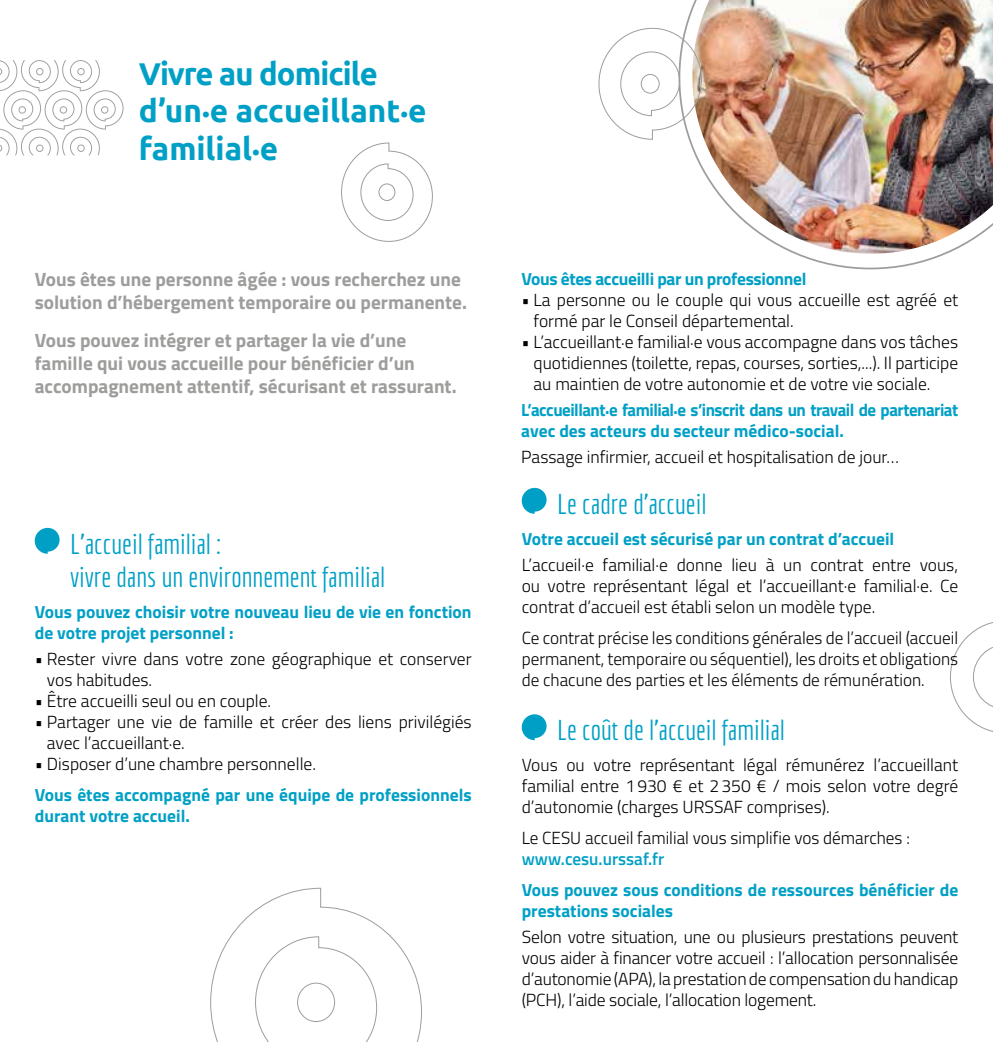
<style>
.page{position:relative;width:993px;height:1042px;background:#fff}
.page>*{position:absolute;margin:0;border:0;box-sizing:border-box;transform-origin:0 0}
.t1{font:700 31.5px/37.8px "Ubuntu";color:#00a0c6}
.t2{font:28px/33.6px "Economica";color:#00a0c6}
.t3{font:700 19.25px/23.1px "Titillium Web";color:#9d9d9c}
.t4{font:300 17.5px/21px "Titillium Web";color:#000;text-align:justify}
.t5{font:700 17.5px/21px "Titillium Web";color:#00a0c6}
.t6{font:700 17.5px/21px "Titillium Web";letter-spacing:-.03em;color:#00a0c6}
.t7{font:700 17.5px "Titillium Web";letter-spacing:-.02em;color:#00a0c6}
.t8{font:600 17.5px "Titillium Web";color:#00a0c6}
</style>
<div class="page">
<svg style="left:950px;top:622px;width:42px;height:110px"></svg>
<svg style="left:0;top:60px;width:123px;height:95px"></svg>
<svg style="left:341px;top:142px;width:92px;height:100px"></svg>
<svg style="left:35px;top:528px;width:25px;height:26px"></svg>
<svg style="left:685px;top:7px;width:261px;height:262px"></svg>
<img style="left:692px;top:0;width:300px;height:254px">
<svg style="left:210px;top:887px;width:212px;height:155px"></svg>
<svg style="left:521px;top:488px;width:25px;height:26px"></svg>
<svg style="left:521px;top:714px;width:25px;height:26px"></svg>
<svg style="left:598px;top:27px;width:104px;height:113px"></svg>
<h1 class="t1" style="left:139px;top:54px;width:289px">Vivre au domicile d’un.e accueillant.e familial.e</h1>
<p class="t3" style="left:35px;top:267px;width:433px">Vous êtes une personne âgée : vous recherchez une solution d’hébergement temporaire ou permanente.</p>
<p class="t3" style="left:35px;top:328px;width:423px">Vous pouvez intégrer et partager la vie d’une famille qui vous accueille pour bénéficier d’un accompagnement attentif, sécurisant et rassurant.</p>
<h2 class="t2" style="left:70px;top:527px;width:316px">L’accueil familial :<br>vivre dans un environnement familial</h2>
<p class="t5" style="left:35px;top:601px;width:438px">Vous pouvez choisir votre nouveau lieu de vie en fonction de votre projet personnel :</p>
<p class="t4" style="left:47px;top:648px;width:426px;text-indent:-12px">• Rester vivre dans votre zone géographique et conserver vos habitudes.</p>
<p class="t4" style="left:35px;top:690px;width:238px">• Être accueilli seul ou en couple.</p>
<p class="t4" style="left:47px;top:711px;width:426px;text-indent:-12px">• Partager une vie de famille et créer des liens privilégiés avec l’accueillant.e.</p>
<p class="t4" style="left:35px;top:753px;width:282px">• Disposer d’une chambre personnelle.</p>
<p class="t5" style="left:35px;top:784px;width:438px">Vous êtes accompagné par une équipe de professionnels durant votre accueil.</p>
<p class="t7" style="left:521px;top:266px;width:287px">Vous êtes accueilli par un professionnel</p>
<p class="t4" style="left:533px;top:289px;width:426px;text-indent:-12px">• La personne ou le couple qui vous accueille est agréé et formé par le Conseil départemental.</p>
<p class="t4" style="left:533px;top:331px;width:426px;text-indent:-12px">• L’accueillant.e familial.e vous accompagne dans vos tâches quotidiennes (toilette, repas, courses, sorties,...). Il participe au maintien de votre autonomie et de votre vie sociale.</p>
<p class="t6" style="left:521px;top:399px;width:438px">L’accueillant.e familial.e s’inscrit dans un travail de partenariat avec des acteurs du secteur médico-social.</p>
<p class="t4" style="left:521px;top:446px;width:379px">Passage infirmier, accueil et hospitalisation de jour…</p>
<h2 class="t2" style="left:557px;top:487px;width:151px">Le cadre d’accueil</h2>
<p class="t5" style="left:521px;top:527px;width:374px">Votre accueil est sécurisé par un contrat d’accueil</p>
<p class="t4" style="left:521px;top:553px;width:438px">L’accueil.e familial.e donne lieu à un contrat entre vous, ou votre représentant légal et l’accueillant.e familial.e. Ce contrat d’accueil est établi selon un modèle type.</p>
<p class="t4" style="left:521px;top:626px;width:438px">Ce contrat précise les conditions générales de l’accueil (accueil permanent, temporaire ou séquentiel), les droits et obligations de chacune des parties et les éléments de rémunération.</p>
<h2 class="t2" style="left:557px;top:713px;width:229px">Le coût de l’accueil familial</h2>
<p class="t4" style="left:521px;top:753px;width:438px">Vous ou votre représentant légal rémunérez l’accueillant familial entre 1930 € et 2350 € / mois selon votre degré d’autonomie (charges URSSAF comprises).</p>
<p class="t4" style="left:521px;top:826px;width:389px">Le CESU accueil familial vous simplifie vos démarches :</p>
<p class="t8" style="left:521px;top:846px;width:144px">www.cesu.urssaf.fr</p>
<p class="t5" style="left:521px;top:878px;width:438px">Vous pouvez sous conditions de ressources bénéficier de prestations sociales</p>
<p class="t4" style="left:521px;top:925px;width:438px">Selon votre situation, une ou plusieurs prestations peuvent vous aider à financer votre accueil : l’allocation personnalisée d’autonomie (APA), la prestation de compensation du handicap (PCH), l’aide sociale, l’allocation logement.</p>
</div>
